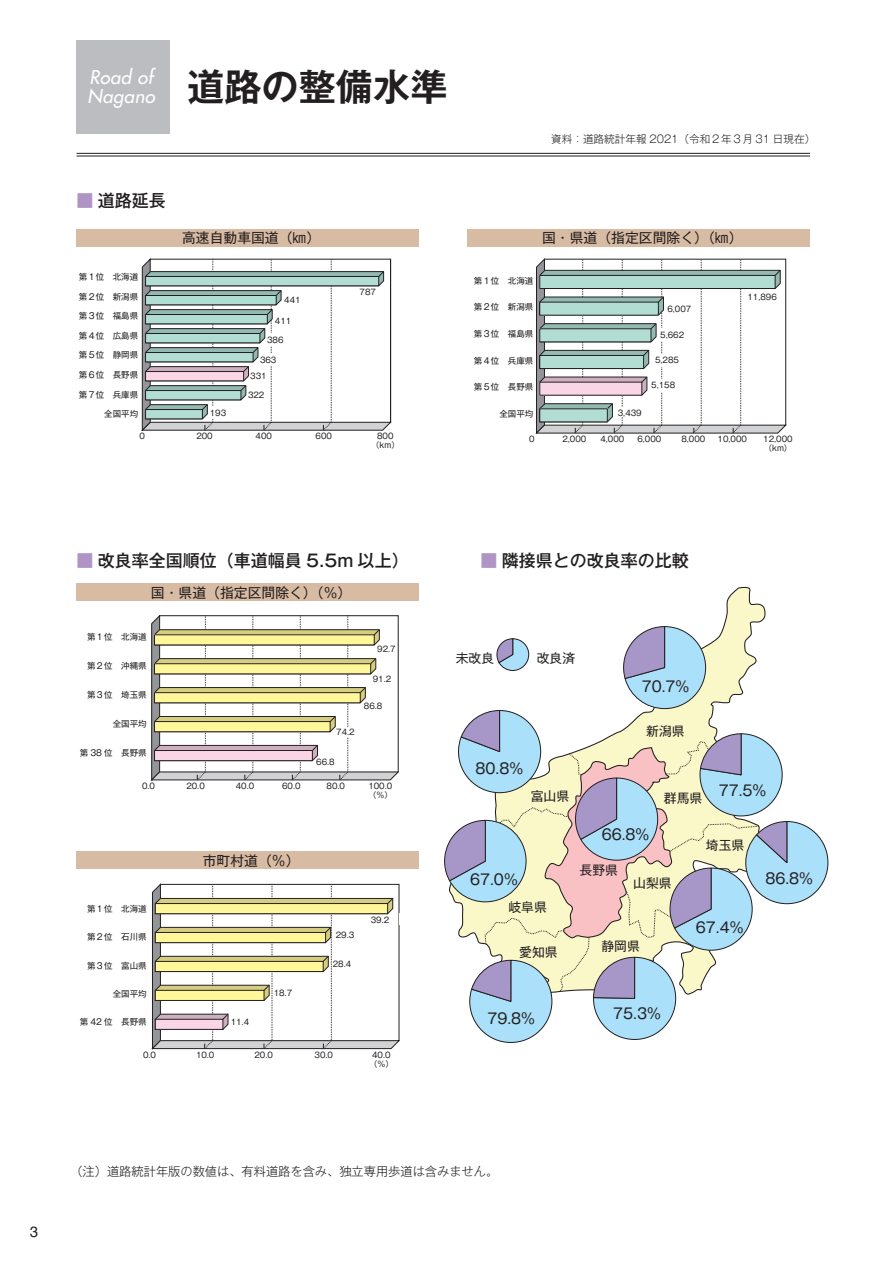
<style>
.page{position:relative;width:893px;height:1263px;background:#fff}
.page>*{position:absolute;margin:0;border:0;box-sizing:border-box;transform-origin:0 0}
.t1{font:700 37.2px "Gothic MB101 Pr 6 N De";color:#231f20}
.t2{font:italic 500 18.6px "Futura Std";letter-spacing:.02em;color:#fff}
.t3{font:500 16.95px "Gothic MB101 Pr 6 N";color:#231f20}
.t4{font:14.85px "Helvetica LT Std";color:#231f20}
.t5{font:14.55px "Gothic MB101 Pro Regular 90 msp RKSJ H";color:#231f20}
.t6{font:13.8px "Gothic MB101 Pr 6 N";color:#231f20}
.t7{font:12.9px "Gothic MB101 Pro Regular 90 msp RKSJ H";color:#231f20}
.t8{font:300 12.15px "Gothic MB101 Pr 6 N";color:#231f20}
.t9{font:300 10.65px "Gothic MB101 Pr 6 N";color:#231f20}
.t10{font:8.55px "Gothic MB101 Pro Regular 90 msp RKSJ H";color:#231f20}
.t11{font:7.95px/9.6px "Gothic MB101 Pro Regular 90 msp RKSJ H";color:#231f20;text-align:center}
.s1{font-family:"Futura Std";font-weight:500;font-style:italic;font-size:18.6px;color:#fff}
.s2{color:#af94c5}
</style>
<div class="page">
<div style="left:77px;top:40px;width:93px;height:94px;background:#bcbdc0"></div>
<hr style="left:77px;top:153px;width:733px;height:1px;background:#231f20">
<hr style="left:77px;top:156px;width:733px;height:1px;background:#231f20">
<svg style="left:141px;top:258px;width:251px;height:173px"></svg>
<hr style="left:270px;top:353px;width:4px;height:12px;background:#fff">
<hr style="left:211px;top:406px;width:4px;height:13px;background:#fff">
<svg style="left:535px;top:258px;width:252px;height:176px"></svg>
<div style="left:540px;top:275px;width:235px;height:13px;background:#b1ddd3"></div>
<div style="left:540px;top:275px;width:235px;height:14px;border:1px solid #231f20"></div>
<div style="left:540px;top:302px;width:118px;height:13px;background:#b1ddd3"></div>
<div style="left:540px;top:329px;width:111px;height:13px;background:#b1ddd3"></div>
<div style="left:540px;top:355px;width:104px;height:13px;background:#b1ddd3"></div>
<div style="left:540px;top:355px;width:104px;height:14px;border:1px solid #231f20"></div>
<div style="left:540px;top:382px;width:102px;height:13px;background:#fad5e5"></div>
<div style="left:540px;top:409px;width:67px;height:13px;background:#b1ddd3"></div>
<div style="left:659px;top:328px;width:6px;height:13px;background:#fff"></div>
<div style="left:659px;top:354px;width:6px;height:12px;background:#fff"></div>
<div style="left:659px;top:379px;width:6px;height:13px;background:#fff"></div>
<div style="left:619px;top:407px;width:6px;height:10px;background:#fff"></div>
<div style="left:746px;top:291px;width:13px;height:12px;background:#fff"></div>
<svg style="left:151px;top:615px;width:248px;height:166px"></svg>
<svg style="left:151px;top:883px;width:249px;height:166px"></svg>
<div style="left:155px;top:903px;width:233px;height:11px;background:#fff79a"></div>
<div style="left:155px;top:903px;width:233px;height:11px;border:1px solid #231f20"></div>
<div style="left:155px;top:932px;width:171px;height:10px;background:#fff79a"></div>
<div style="left:155px;top:932px;width:171px;height:11px;border:1px solid #231f20"></div>
<div style="left:155px;top:961px;width:168px;height:10px;background:#fff79a"></div>
<div style="left:155px;top:961px;width:168px;height:11px;border:1px solid #231f20"></div>
<div style="left:155px;top:990px;width:109px;height:10px;background:#fff79a"></div>
<div style="left:155px;top:990px;width:109px;height:11px;border:1px solid #231f20"></div>
<div style="left:155px;top:1019px;width:68px;height:10px;background:#fad5e5"></div>
<div style="left:155px;top:1019px;width:68px;height:10px;border:1px solid #231f20"></div>
<div style="left:333px;top:940px;width:6px;height:11px;background:#fff"></div>
<div style="left:333px;top:967px;width:6px;height:11px;background:#fff"></div>
<div style="left:273px;top:990px;width:6px;height:11px;background:#fff"></div>
<svg style="left:552px;top:587px;width:214px;height:417px"></svg>
<svg style="left:489px;top:951px;width:270px;height:41px"></svg>
<div style="left:593px;top:957px;width:83px;height:82px;background:#aae0f9;border-radius:41px"></div>
<svg style="left:593px;top:957px;width:42px;height:42px;background:#aba1b9"></svg>
<svg style="left:469px;top:960px;width:83px;height:83px"></svg>
<svg style="left:444px;top:626px;width:384px;height:325px"></svg>
<div style="left:77px;top:229px;width:342px;height:18px;background:#d8bba3"></div>
<div style="left:77px;top:584px;width:342px;height:17px;background:#d8bba3"></div>
<div style="left:77px;top:851px;width:342px;height:18px;background:#d8bba3"></div>
<div style="left:468px;top:229px;width:342px;height:18px;background:#d8bba3"></div>
<h3 class="t4" style="left:30px;top:1223px;width:10px">3</h3>
<h2 class="t2" style="left:89px;top:65px;width:65px">Road of</h2>
<h1 class="t1" style="left:88px;top:56px;width:361px"><span class="s1">Nagano</span> 道路の整備水準</h1>
<h3 class="t3" style="left:77px;top:187px;width:91px"><span class="s2">■</span> 道路延長</h3>
<h3 class="t6" style="left:182px;top:226px;width:140px">高速自動車国道（㎞）</h3>
<p class="t10" style="left:79px;top:270px;width:61px">第１位 北海道</p>
<p class="t10" style="left:79px;top:289px;width:61px">第２位 新潟県</p>
<p class="t11" style="left:284px;top:294px;width:18px">441</p>
<p class="t11" style="left:360px;top:286px;width:18px">787</p>
<p class="t10" style="left:79px;top:309px;width:61px">第３位 福島県</p>
<p class="t11" style="left:275px;top:315px;width:18px">411</p>
<p class="t10" style="left:79px;top:328px;width:61px">第４位 広島県</p>
<p class="t11" style="left:267px;top:334px;width:18px">386</p>
<p class="t10" style="left:79px;top:348px;width:61px">第５位 静岡県</p>
<p class="t11" style="left:260px;top:354px;width:18px">363</p>
<p class="t10" style="left:79px;top:368px;width:61px">第６位 長野県</p>
<p class="t11" style="left:250px;top:370px;width:18px">331</p>
<p class="t10" style="left:79px;top:387px;width:61px">第７位 兵庫県</p>
<p class="t11" style="left:248px;top:389px;width:18px">322</p>
<p class="t10" style="left:104px;top:407px;width:36px">全国平均</p>
<p class="t11" style="left:210px;top:407px;width:18px">193</p>
<p class="t11" style="left:139px;top:430px;width:7px">0</p>
<p class="t11" style="left:196px;top:430px;width:18px">200</p>
<p class="t11" style="left:256px;top:430px;width:18px">400</p>
<p class="t11" style="left:316px;top:430px;width:18px">600</p>
<p class="t11" style="left:371px;top:430px;width:29px">800（km）</p>
<h3 class="t9" style="left:551px;top:130px;width:266px">資料：道路統計年報 2021（令和２年３月 31 日現在）</h3>
<h3 class="t6" style="left:542px;top:226px;width:202px">国・県道（指定区間除く）（㎞）</h3>
<p class="t10" style="left:474px;top:273px;width:61px">第１位　北海道</p>
<p class="t10" style="left:474px;top:300px;width:61px">第２位　新潟県</p>
<p class="t11" style="left:667px;top:303px;width:25px">6,007</p>
<p class="t11" style="left:747px;top:292px;width:31px">11,896</p>
<p class="t10" style="left:474px;top:327px;width:61px">第３位　福島県</p>
<p class="t11" style="left:660px;top:329px;width:25px">5,662</p>
<p class="t10" style="left:474px;top:353px;width:61px">第４位　兵庫県</p>
<p class="t11" style="left:655px;top:354px;width:25px">5,285</p>
<p class="t10" style="left:474px;top:380px;width:61px">第５位　長野県</p>
<p class="t11" style="left:651px;top:379px;width:25px">5,158</p>
<p class="t10" style="left:499px;top:406px;width:36px">全国平均</p>
<p class="t11" style="left:618px;top:407px;width:25px">3,439</p>
<p class="t11" style="left:529px;top:433px;width:7px">0</p>
<p class="t11" style="left:562px;top:433px;width:25px">2,000</p>
<p class="t11" style="left:600px;top:433px;width:25px">4,000</p>
<p class="t11" style="left:637px;top:433px;width:25px">6,000</p>
<p class="t11" style="left:681px;top:433px;width:25px">8,000</p>
<p class="t11" style="left:718px;top:433px;width:31px">10,000</p>
<p class="t11" style="left:763px;top:433px;width:31px;text-align:left">12,000（km）</p>
<h3 class="t3" style="left:77px;top:547px;width:334px"><span class="s2">■</span> 改良率全国順位（車道幅員 5.5m 以上）</h3>
<h3 class="t3" style="left:480px;top:547px;width:210px"><span class="s2">■</span> 隣接県との改良率の比較</h3>
<h3 class="t6" style="left:151px;top:581px;width:202px">国・県道（指定区間除く）（％）</h3>
<p class="t10" style="left:87px;top:630px;width:61px">第１位　北海道</p>
<p class="t10" style="left:87px;top:659px;width:61px">第２位　沖縄県</p>
<p class="t10" style="left:87px;top:688px;width:61px">第３位　埼玉県</p>
<p class="t10" style="left:113px;top:717px;width:36px">全国平均</p>
<p class="t10" style="left:80px;top:746px;width:68px">第 38 位　長野県</p>
<p class="t11" style="left:336px;top:726px;width:20px">74.2</p>
<p class="t11" style="left:316px;top:756px;width:20px">66.8</p>
<p class="t11" style="left:377px;top:643px;width:20px">92.7</p>
<p class="t11" style="left:373px;top:673px;width:20px">91.2</p>
<p class="t11" style="left:364px;top:700px;width:20px">86.8</p>
<p class="t11" style="left:142px;top:780px;width:14px">0.0</p>
<p class="t11" style="left:186px;top:780px;width:20px">20.0</p>
<p class="t11" style="left:236px;top:780px;width:20px">40.0</p>
<p class="t11" style="left:282px;top:780px;width:20px">60.0</p>
<p class="t11" style="left:327px;top:780px;width:20px">80.0</p>
<p class="t11" style="left:368px;top:780px;width:25px;text-align:left">100.0（％）</p>
<h3 class="t6" style="left:203px;top:849px;width:98px">市町村道（％）</h3>
<p class="t10" style="left:87px;top:901px;width:61px">第１位　北海道</p>
<p class="t11" style="left:371px;top:914px;width:20px">39.2</p>
<p class="t10" style="left:87px;top:930px;width:61px">第２位　石川県</p>
<p class="t11" style="left:336px;top:929px;width:20px">29.3</p>
<p class="t10" style="left:87px;top:958px;width:61px">第３位　富山県</p>
<p class="t11" style="left:333px;top:958px;width:20px">28.4</p>
<p class="t10" style="left:113px;top:987px;width:36px">全国平均</p>
<p class="t11" style="left:274px;top:987px;width:20px">18.7</p>
<p class="t10" style="left:80px;top:1015px;width:68px">第 42 位　長野県</p>
<p class="t11" style="left:231px;top:1016px;width:20px">11.4</p>
<p class="t11" style="left:143px;top:1048px;width:14px">0.0</p>
<p class="t11" style="left:196px;top:1048px;width:20px">10.0</p>
<p class="t11" style="left:254px;top:1048px;width:20px">20.0</p>
<p class="t11" style="left:315px;top:1048px;width:20px">30.0</p>
<p class="t11" style="left:369px;top:1048px;width:25px">40.0（％）</p>
<h3 class="t7" style="left:456px;top:647px;width:40px">未改良</h3>
<h3 class="t7" style="left:537px;top:647px;width:40px">改良済</h3>
<h3 class="t5" style="left:475px;top:756px;width:49px">80.8%</h3>
<h3 class="t7" style="left:531px;top:785px;width:40px">富山県</h3>
<h3 class="t5" style="left:642px;top:674px;width:49px">70.7%</h3>
<h3 class="t7" style="left:646px;top:720px;width:40px">新潟県</h3>
<h3 class="t7" style="left:664px;top:788px;width:40px">群馬県</h3>
<h3 class="t5" style="left:719px;top:778px;width:49px">77.5%</h3>
<h3 class="t5" style="left:602px;top:823px;width:49px">66.8%</h3>
<h3 class="t7" style="left:706px;top:834px;width:40px">埼玉県</h3>
<h3 class="t5" style="left:470px;top:867px;width:49px">67.0%</h3>
<h3 class="t7" style="left:508px;top:897px;width:40px">岐阜県</h3>
<h3 class="t7" style="left:580px;top:860px;width:40px">長野県</h3>
<h3 class="t7" style="left:633px;top:872px;width:40px">山梨県</h3>
<h3 class="t7" style="left:519px;top:941px;width:40px">愛知県</h3>
<h3 class="t7" style="left:601px;top:935px;width:40px">静岡県</h3>
<h3 class="t5" style="left:487px;top:1006px;width:49px">79.8%</h3>
<h3 class="t5" style="left:613px;top:1001px;width:49px">75.3%</h3>
<h3 class="t5" style="left:696px;top:915px;width:49px">67.4%</h3>
<h3 class="t5" style="left:765px;top:866px;width:49px">86.8%</h3>
<h3 class="t8" style="left:70px;top:1161px;width:429px">（注）道路統計年版の数値は、有料道路を含み、独立専用歩道は含みません。</h3>
</div>
